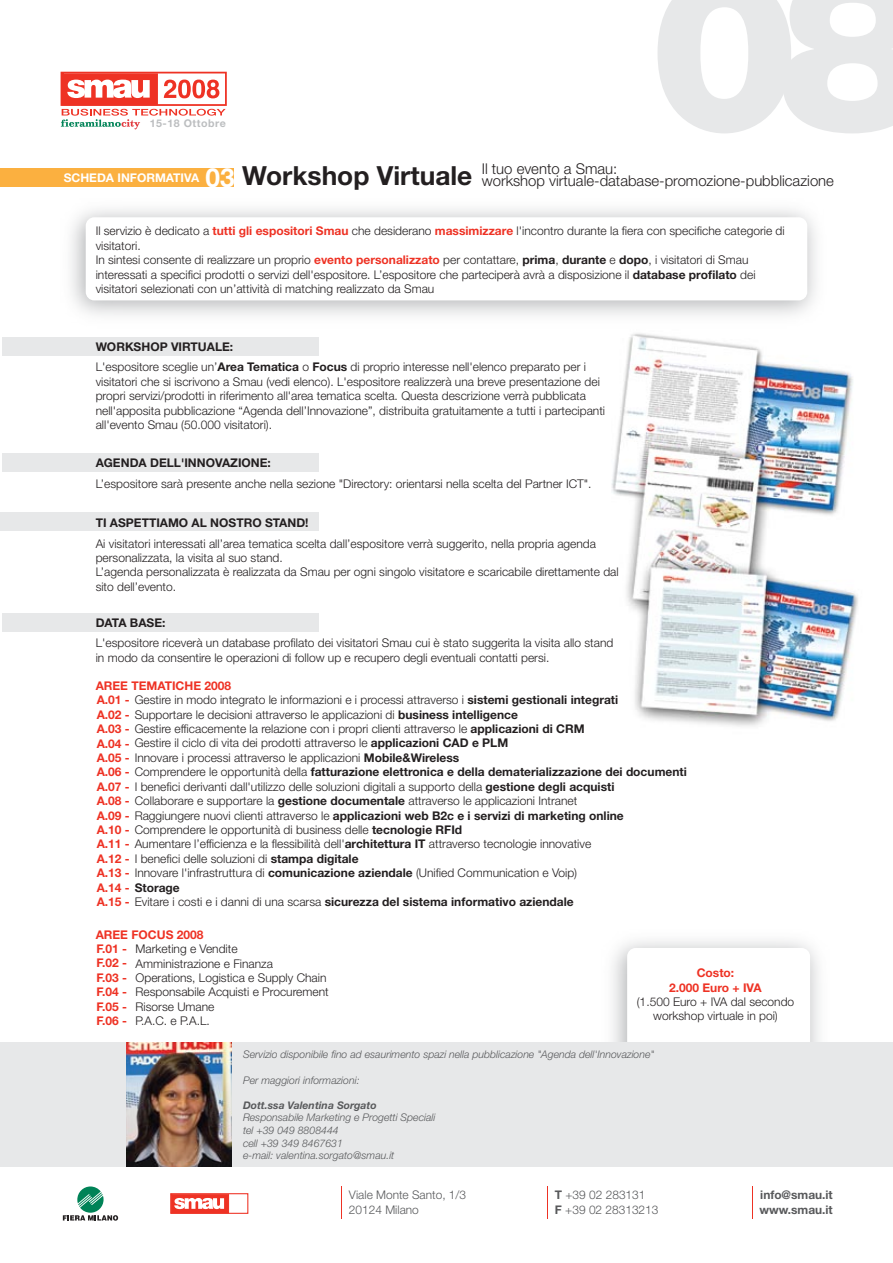
<style>
.page{position:relative;width:893px;height:1263px;background:#fff}
.page>*{position:absolute;margin:0;border:0;box-sizing:border-box;transform-origin:0 0}
.t1{font:700 26.4px "Helvetica Neue LT Std";color:#fff}
.t2{font:300 14.85px/12.8px "Helvetica Neue LT Std";color:#231f20}
.t3{font:300 12px/14.4px "Helvetica Neue LT Std";color:#231f20}
.t4{font:700 12px/14.4px "Helvetica Neue LT Std";color:#ee3224;text-align:center}
.t5{font:700 12px "Helvetica Neue LT Std";color:#231f20}
.t6{font:700 12px "Helvetica Neue LT Std";color:#fff}
.t7{font:300 11.85px/14.2px "Helvetica Neue LT Std";color:#58595b}
.t8{font:700 11.85px/14.2px "Helvetica Neue LT Std";color:#58595b}
.t9{font:700 10.65px "Helvetica Neue LT Std";letter-spacing:.05em;color:#bcbec0}
.t10{font:italic 300 10.5px/12.6px "Helvetica Neue LT Std";color:#58595b}
.t11{font:italic 700 10.5px "Helvetica Neue LT Std";color:#58595b}
.s1{font-weight:700;font-size:26.4px}
.s2{font-weight:700;color:#ee3224}
.s3{font-weight:700}
</style>
<div class="page">
<img style="left:612px;top:333px;width:246px;height:394px">
<svg style="left:657px;top:0;width:236px;height:133px"></svg>
<div style="left:61px;top:72px;width:166px;height:34px;border:2px solid #ee3224"></div>
<svg style="left:60px;top:73px;width:166px;height:56px"></svg>
<svg style="left:63px;top:1186px;width:55px;height:35px"></svg>
<svg style="left:172px;top:1195px;width:58px;height:17px"></svg>
<div style="left:170px;top:1193px;width:78px;height:21px;border:1px solid #ee3224"></div>
<hr style="left:341px;top:1187px;width:1px;height:32px;background:#ee3224">
<hr style="left:547px;top:1187px;width:1px;height:32px;background:#ee3224">
<hr style="left:752px;top:1187px;width:1px;height:32px;background:#ee3224">
<div style="left:0;top:168px;width:233px;height:19px;background:#fbb040"></div>
<div style="left:0;top:1042px;width:893px;height:124px;background:#e7e8e9"></div>
<div style="left:0;top:512px;width:318px;height:19px;background:#e7e8e9"></div>
<div style="left:2px;top:337px;width:316px;height:19px;background:#e7e8e9"></div>
<div style="left:2px;top:453px;width:316px;height:19px;background:#e7e8e9"></div>
<div style="left:2px;top:614px;width:316px;height:18px;background:#e7e8e9"></div>
<img style="left:127px;top:1042px;width:105px;height:124px">
<p class="t9" style="left:150px;top:117px;width:78px">15-18 Ottobre</p>
<h1 class="t1" style="left:205px;top:161px;width:31px">03</h1>
<p class="t6" style="left:64px;top:170px;width:137px">SCHEDA INFORMATIVA</p>
<p class="t2" style="left:482px;top:162px;width:354px;text-indent:-239px"><span class="s1">Workshop Virtuale</span> Il tuo evento a Smau:<br>workshop virtuale-database-promozione-pubblicazione</p>
<p class="t3" style="left:96px;top:224px;width:690px">Il servizio è dedicato a <span class="s2">tutti gli espositori Smau</span> che desiderano <span class="s2">massimizzare</span> l'incontro durante la fiera con specifiche categorie di visitatori.<br>In sintesi consente di realizzare un proprio <span class="s2">evento personalizzato</span> per contattare, <span class="s3">prima</span>, <span class="s3">durante</span> e <span class="s3">dopo</span>, i visitatori di Smau interessati a specifici prodotti o servizi dell'espositore. L’espositore che parteciperà avrà a disposizione il <span class="s3">database profilato</span> dei visitatori selezionati con un’attività di matching realizzato da Smau</p>
<p class="t3" style="left:96px;top:336px;width:492px;line-height:20.4px"><span class="s3">WORKSHOP VIRTUALE:<br></span>L'espositore sceglie un’<span class="s3">Area Tematica</span> o <span class="s3">Focus</span> di proprio interesse nell'elenco preparato per i</p>
<p class="t3" style="left:96px;top:374px;width:511px">visitatori che si iscrivono a Smau (vedi elenco). L'espositore realizzerà una breve presentazione dei propri servizi/prodotti in riferimento all'area tematica scelta. Questa descrizione verrà pubblicata nell'apposita pubblicazione “Agenda dell’Innovazione”, distribuita gratuitamente a tutti i partecipanti all'evento Smau (50.000 visitatori).</p>
<p class="t5" style="left:96px;top:456px;width:177px">AGENDA DELL'INNOVAZIONE:</p>
<p class="t3" style="left:96px;top:476px;width:497px">L’espositore sarà presente anche nella sezione "Directory: orientarsi nella scelta del Partner ICT".</p>
<p class="t5" style="left:96px;top:515px;width:214px">TI ASPETTIAMO AL NOSTRO STAND!</p>
<p class="t3" style="left:96px;top:536px;width:525px">Ai visitatori interessati all’area tematica scelta dall’espositore verrà suggerito, nella propria agenda personalizzata, la visita al suo stand.<br>L’agenda personalizzata è realizzata da Smau per ogni singolo visitatore e scaricabile direttamente dal sito dell’evento.</p>
<p class="t5" style="left:96px;top:615px;width:71px">DATA BASE:</p>
<p class="t3" style="left:96px;top:635px;width:519px">L'espositore riceverà un database profilato dei visitatori Smau cui è stato suggerita la visita allo stand in modo da consentire le operazioni di follow up e recupero degli eventuali contatti persi.</p>
<p class="t3" style="left:97px;top:692px;width:592px"><span class="s2">A.01 -</span> Gestire in modo integrato le informazioni e i processi attraverso i <span class="s3">sistemi gestionali integrati<br></span><span class="s2">A.02 -</span> Supportare le decisioni attraverso le applicazioni di <span class="s3">business intelligence<br></span><span class="s2">A.03 -</span> Gestire efficacemente la relazione con i propri clienti attraverso le <span class="s3">applicazioni di CRM<br></span><span class="s2">A.04 -</span> Gestire il ciclo di vita dei prodotti attraverso le <span class="s3">applicazioni CAD e PLM<br></span><span class="s2">A.05 -</span> Innovare i processi attraverso le applicazioni <span class="s3">Mobile&amp;Wireless<br></span><span class="s2">A.06 -</span> Comprendere le opportunità della <span class="s3">fatturazione elettronica e della dematerializzazione dei documenti </span><span class="s2">A.07 -</span> I benefici derivanti dall'utilizzo delle soluzioni digitali a supporto della <span class="s3">gestione degli acquisti<br></span><span class="s2">A.08 -</span> Collaborare e supportare la <span class="s3">gestione documentale</span> attraverso le applicazioni Intranet<br><span class="s2">A.09 -</span> Raggiungere nuovi clienti attraverso le <span class="s3">applicazioni web B2c e i servizi di marketing online<br></span><span class="s2">A.10 -</span> Comprendere le opportunità di business delle <span class="s3">tecnologie RFId<br></span><span class="s2">A.11 -</span> Aumentare l’efficienza e la flessibilità dell'<span class="s3">architettura IT</span> attraverso tecnologie innovative<br><span class="s2">A.12 -</span> I benefici delle soluzioni di <span class="s3">stampa digitale<br></span><span class="s2">A.13 -</span> Innovare l'infrastruttura di <span class="s3">comunicazione aziendale</span> (Unified Communication e Voip)<br><span class="s2">A.14 -</span> <span class="s3">Storage<br></span><span class="s2">A.15 -</span> Evitare i costi e i danni di una scarsa <span class="s3">sicurezza del sistema informativo aziendale</span></p>
<p class="t4" style="left:96px;top:678px;width:137px">AREE TEMATICHE 2008</p>
<p class="t4" style="left:96px;top:927px;width:109px">AREE FOCUS 2008</p>
<p class="t3" style="left:136px;top:941px;width:195px">Marketing e Vendite<br>Amministrazione e Finanza<br>Operations, Logistica e Supply Chain<br>Responsabile Acquisti e Procurement<br>Risorse Umane<br>P.A.C. e P.A.L.</p>
<p class="t4" style="left:97px;top:941px;width:32px;text-align:justify">F.01 - F.02 - F.03 - F.04 - F.05 - F.06 -</p>
<p class="t4" style="left:669px;top:965px;width:94px">Costo:<br>2.000 Euro + IVA</p>
<p class="t3" style="left:637px;top:994px;width:159px;text-align:center">(1.500 Euro + IVA dal secondo workshop virtuale in poi)</p>
<p class="t10" style="left:243px;top:1048px;width:413px">Servizio disponibile fino ad esaurimento spazi nella pubblicazione "Agenda dell'Innovazione"</p>
<p class="t10" style="left:243px;top:1073px;width:118px">Per maggiori informazioni:</p>
<p class="t11" style="left:243px;top:1098px;width:135px">Dott.ssa Valentina Sorgato</p>
<p class="t10" style="left:243px;top:1111px;width:194px">Responsabile Marketing e Progetti Speciali tel +39 049 8808444<br>cell +39 349 8467631<br>e-mail: valentina.sorgato@smau.it</p>
<p class="t7" style="left:349px;top:1188px;width:119px">Viale Monte Santo, 1/3<br>20124 Milano</p>
<p class="t7" style="left:555px;top:1188px;width:105px"><span class="s3">T</span> +39 02 283131<br><span class="s3">F</span> +39 02 28313213</p>
<p class="t8" style="left:759px;top:1188px;width:75px">info@smau.it www.smau.it</p>
</div>
